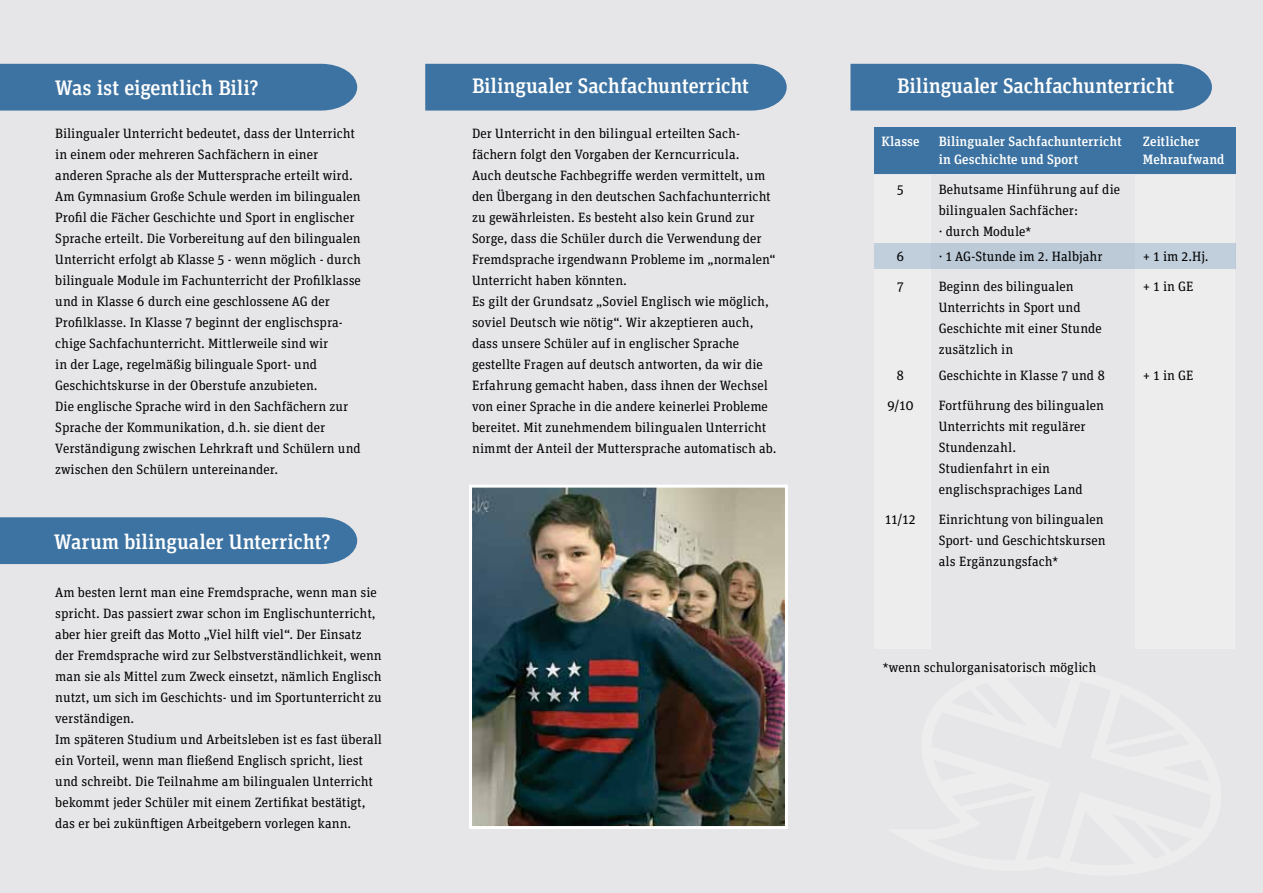
<style>
.page{position:relative;width:1263px;height:893px;background:#e6e6e8}
.page>*{position:absolute;margin:0;border:0;box-sizing:border-box;transform-origin:0 0}
.t1{font:500 21px "Unit Slab Pro";letter-spacing:-.005em;color:#fff}
.t2{font:13.5px/21px "Unit Slab Pro";color:#000}
.t3{font:500 13.5px/18px "Unit Slab Pro";letter-spacing:.005em;color:#fff}
</style>
<div class="page">
<div style="left:0;top:64px;width:357px;height:47px;background:#3d73a2"></div>
<div style="left:0;top:517px;width:357px;height:47px;background:#3d73a2"></div>
<div style="left:425px;top:64px;width:362px;height:47px;background:#3d73a2"></div>
<div style="left:850px;top:64px;width:362px;height:47px;background:#3d73a2"></div>
<div style="left:874px;top:128px;width:361px;height:46px;background:#3d73a2"></div>
<div style="left:1135px;top:175px;width:100px;height:473px;background:#ededee"></div>
<div style="left:874px;top:175px;width:57px;height:473px;background:#ededee"></div>
<div style="left:874px;top:243px;width:361px;height:26px;background:#bcc9d6"></div>
<img style="left:469px;top:485px;width:319px;height:344px">
<h1 class="t1" style="left:55px;top:73px;width:205px">Was ist eigentlich Bili?</h1>
<p class="t2" style="left:55px;top:123px;width:307px">Bilingualer Unterricht bedeutet, dass der Unterricht in einem oder mehreren Sachfächern in einer anderen Sprache als der Muttersprache erteilt wird.<br>Am Gymnasium Große Schule werden im bilingualen Profil die Fächer Geschichte und Sport in englischer Sprache erteilt. Die Vorbereitung auf den bilingualen Unterricht erfolgt ab Klasse 5 - wenn möglich - durch bilinguale Module im Fachunterricht der Profilklasse und in Klasse 6 durch eine geschlossene AG der Profilklasse. In Klasse 7 beginnt der englischspra&shy;chige Sachfachunterricht. Mittlerweile sind wir<br>in der Lage, regelmäßig bilinguale Sport- und Geschichtskurse in der Oberstufe anzubieten.<br>Die englische Sprache wird in den Sachfächern zur Sprache der Kommunikation, d.h. sie dient der Verständigung zwischen Lehrkraft und Schülern und zwischen den Schülern untereinander.</p>
<h1 class="t1" style="left:54px;top:527px;width:278px">Warum bilingualer Unterricht?</h1>
<p class="t2" style="left:55px;top:581px;width:328px">Am besten lernt man eine Fremdsprache, wenn man sie spricht. Das passiert zwar schon im Englischunterricht, aber hier greift das Motto „Viel hilft viel“. Der Einsatz der Fremdsprache wird zur Selbstverständlichkeit, wenn man sie als Mittel zum Zweck einsetzt, nämlich Englisch nutzt, um sich im Geschichts- und im Sportunterricht zu verständigen.<br>Im späteren Studium und Arbeitsleben ist es fast überall ein Vorteil, wenn man fließend Englisch spricht, liest und schreibt. Die Teilnahme am bilingualen Unterricht bekommt jeder Schüler mit einem Zertifikat bestätigt, das er bei zukünftigen Arbeitgebern vorlegen kann.</p>
<h1 class="t1" style="left:472px;top:71px;width:279px">Bilingualer Sachfachunterricht</h1>
<h1 class="t1" style="left:897px;top:71px;width:279px">Bilingualer Sachfachunterricht</h1>
<p class="t3" style="left:881px;top:131px;width:40px">Klasse</p>
<p class="t3" style="left:939px;top:131px;width:184px">Bilingualer Sachfachunterricht in Geschichte und Sport</p>
<p class="t3" style="left:1143px;top:131px;width:83px">Zeitlicher<br>Mehraufwand</p>
<p class="t2" style="left:897px;top:178px;width:8px">5</p>
<p class="t2" style="left:472px;top:123px;width:306px">Der Unterricht in den bilingual erteilten Sach&shy;fächern folgt den Vorgaben der Kerncurricula.<br>Auch deutsche Fachbegriffe werden vermittelt, um den Übergang in den deutschen Sachfachunterricht zu gewährleisten. Es besteht also kein Grund zur Sorge, dass die Schüler durch die Verwendung der Fremdsprache irgendwann Probleme im „normalen“ Unterricht haben könnten.<br>Es gilt der Grundsatz „Soviel Englisch wie möglich, soviel Deutsch wie nötig“. Wir akzeptieren auch, dass unsere Schüler auf in englischer Sprache gestellte Fragen auf deutsch antworten, da wir die Erfahrung gemacht haben, dass ihnen der Wechsel von einer Sprache in die andere keinerlei Probleme bereitet. Mit zunehmendem bilingualen Unterricht nimmt der Anteil der Muttersprache automatisch ab.</p>
<p class="t2" style="left:939px;top:178px;width:183px">Behutsame Hinführung auf die bilingualen Sachfächer:<br>· durch Module*</p>
<p class="t2" style="left:939px;top:245px;width:166px">· 1 AG-Stunde im 2. Halbjahr</p>
<p class="t2" style="left:939px;top:275px;width:164px">Beginn des bilingualen<br>Unterrichts in Sport und<br>Geschichte mit einer Stunde zusätzlich in</p>
<p class="t2" style="left:939px;top:364px;width:168px">Geschichte in Klasse 7 und 8</p>
<p class="t2" style="left:939px;top:394px;width:167px">Fortführung des bilingualen<br>Unterrichts mit regulärer<br>Stundenzahl.<br>Studienfahrt in ein englischsprachiges Land</p>
<p class="t2" style="left:939px;top:508px;width:169px">Einrichtung von bilingualen<br>Sport- und Geschichtskursen als Ergänzungsfach*</p>
<p class="t2" style="left:1143px;top:246px;width:67px">+ 1 im 2.Hj.</p>
<p class="t2" style="left:1143px;top:276px;width:52px">+ 1 in GE</p>
<p class="t2" style="left:896px;top:245px;width:9px">6</p>
<p class="t2" style="left:897px;top:275px;width:8px">7</p>
<p class="t2" style="left:1143px;top:364px;width:52px">+ 1 in GE</p>
<p class="t2" style="left:897px;top:364px;width:9px">8</p>
<p class="t2" style="left:887px;top:394px;width:28px">9/10</p>
<p class="t2" style="left:885px;top:508px;width:32px">11/12</p>
<p class="t2" style="left:882px;top:656px;width:215px">*wenn schulorganisatorisch möglich</p>
</div>
